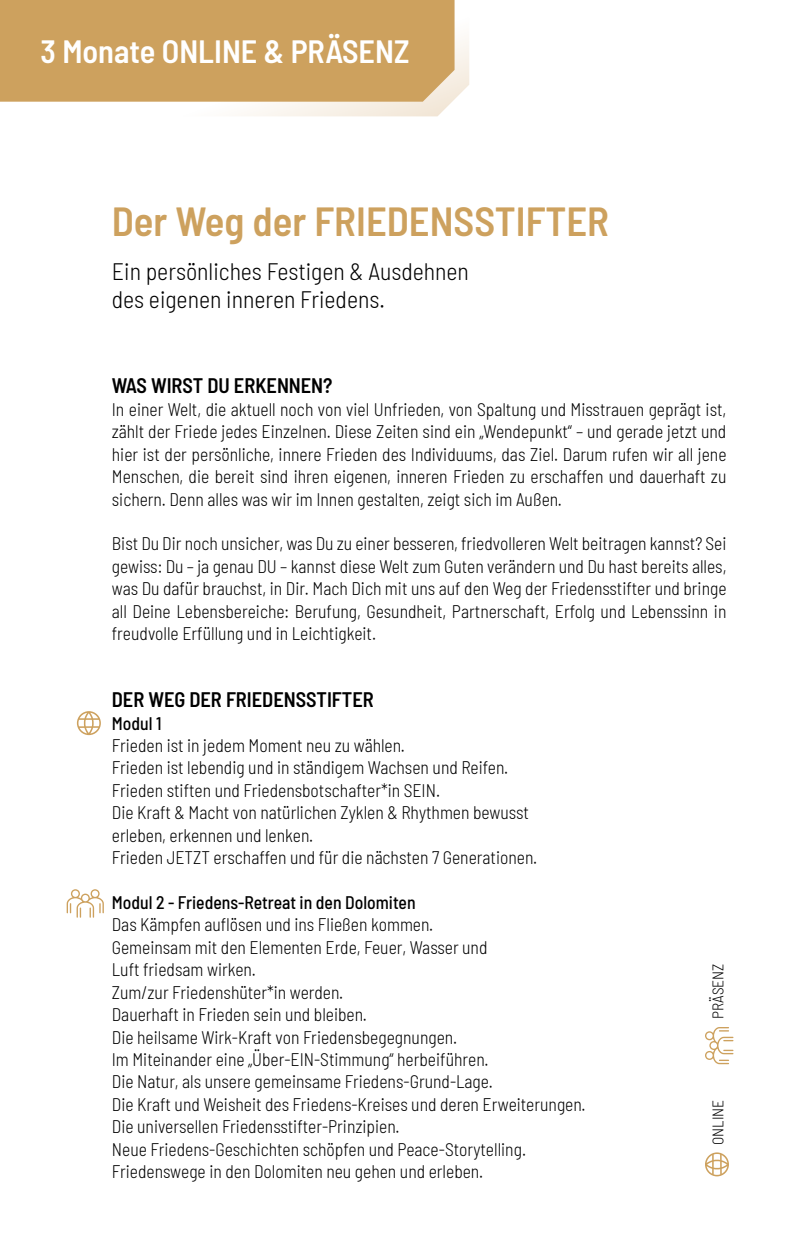
<style>
.page{position:relative;width:794px;height:1241px;background:#fff}
.page>*{position:absolute;margin:0;border:0;box-sizing:border-box;transform-origin:0 0}
.t1{font:600 semi-condensed 40.6px "Barlow";color:#cda15e}
.t2{font:600 semi-condensed 32.2px "Barlow";color:#fff}
.t3{font:300 semi-condensed 23.8px/28px "Barlow";color:#000}
.t4{font:600 semi-condensed 21px "Barlow";color:#000}
.t5{font:300 semi-condensed 18.2px/22.4px "Barlow";color:#000;text-align:justify}
.t6{font:500 semi-condensed 18.2px "Barlow";color:#000}
.t7{font:300 semi-condensed 15.4px "Barlow";color:#000}
</style>
<div class="page">
<svg style="left:244px;top:16px;width:225px;height:100px;fill:#f8f2ea"></svg>
<div style="left:0;top:0;width:454px;height:102px;background:#cda15e"></div>
<svg style="left:77px;top:711px;width:24px;height:24px"></svg>
<svg style="left:67px;top:889px;width:37px;height:28px"></svg>
<svg style="left:705px;top:1152px;width:24px;height:24px"></svg>
<svg style="left:705px;top:1027px;width:28px;height:37px"></svg>
<h2 class="t2" style="left:40px;top:28px;width:370px">3 Monate ONLINE &amp; PRÄSENZ</h2>
<h1 class="t1" style="left:112px;top:192px;width:499px">Der Weg der FRIEDENSSTIFTER</h1>
<h3 class="t3" style="left:112px;top:256px;width:359px">Ein persönliches Festigen &amp; Ausdehnen des eigenen inneren Friedens.</h3>
<p class="t4" style="left:112px;top:370px;width:222px">WAS WIRST DU ERKENNEN?</p>
<p class="t5" style="left:112px;top:396px;width:616px">In einer Welt, die aktuell noch von viel Unfrieden, von Spaltung und Misstrauen geprägt ist, zählt der Friede jedes Einzelnen. Diese Zeiten sind ein „Wendepunkt“ – und gerade jetzt und hier ist der persönliche, innere Frieden des Individuums, das Ziel. Darum rufen wir all jene Menschen, die bereit sind ihren eigenen, inneren Frieden zu erschaffen und dauerhaft zu sichern. Denn alles was wir im Innen gestalten, zeigt sich im Außen.</p>
<p class="t5" style="left:112px;top:531px;width:616px">Bist Du Dir noch unsicher, was Du zu einer besseren, friedvolleren Welt beitragen kannst? Sei gewiss: Du – ja genau DU – kannst diese Welt zum Guten verändern und Du hast bereits alles, was Du dafür brauchst, in Dir. Mach Dich mit uns auf den Weg der Friedensstifter und bringe all Deine Lebensbereiche: Berufung, Gesundheit, Partnerschaft, Erfolg und Lebenssinn in freudvolle Erfüllung und in Leichtigkeit.</p>
<p class="t4" style="left:112px;top:684px;width:263px">DER WEG DER FRIEDENSSTIFTER</p>
<p class="t6" style="left:112px;top:709px;width:51px">Modul 1</p>
<p class="t5" style="left:112px;top:732px;width:427px;text-align:left">Frieden ist in jedem Moment neu zu wählen.<br>Frieden ist lebendig und in ständigem Wachsen und Reifen.<br>Frieden stiften und Friedensbotschafter*in SEIN.<br>Die Kraft &amp; Macht von natürlichen Zyklen &amp; Rhythmen bewusst erleben, erkennen und lenken.<br>Frieden JETZT erschaffen und für die nächsten 7 Generationen.</p>
<p class="t6" style="left:112px;top:889px;width:305px">Modul 2 - Friedens-Retreat in den Dolomiten</p>
<p class="t5" style="left:112px;top:912px;width:475px;text-align:left">Das Kämpfen auflösen und ins Fließen kommen.<br>Gemeinsam mit den Elementen Erde, Feuer, Wasser und<br>Luft friedsam wirken.<br>Zum/zur Friedenshüter*in werden.<br>Dauerhaft in Frieden sein und bleiben.<br>Die heilsame Wirk-Kraft von Friedensbegegnungen.<br>Im Miteinander eine „Über-EIN-Stimmung“ herbeiführen.<br>Die Natur, als unsere gemeinsame Friedens-Grund-Lage.<br>Die Kraft und Weisheit des Friedens-Kreises und deren Erweiterungen.<br>Die universellen Friedensstifter-Prinzipien.<br>Neue Friedens-Geschichten schöpfen und Peace-Storytelling.<br>Friedenswege in den Dolomiten neu gehen und erleben.</p>
<p class="t7" style="left:707px;top:1018px;width:57px;rotate:-90deg">PRÄSENZ</p>
<p class="t7" style="left:707px;top:1144px;width:47px;rotate:-90deg">ONLINE</p>
</div>
